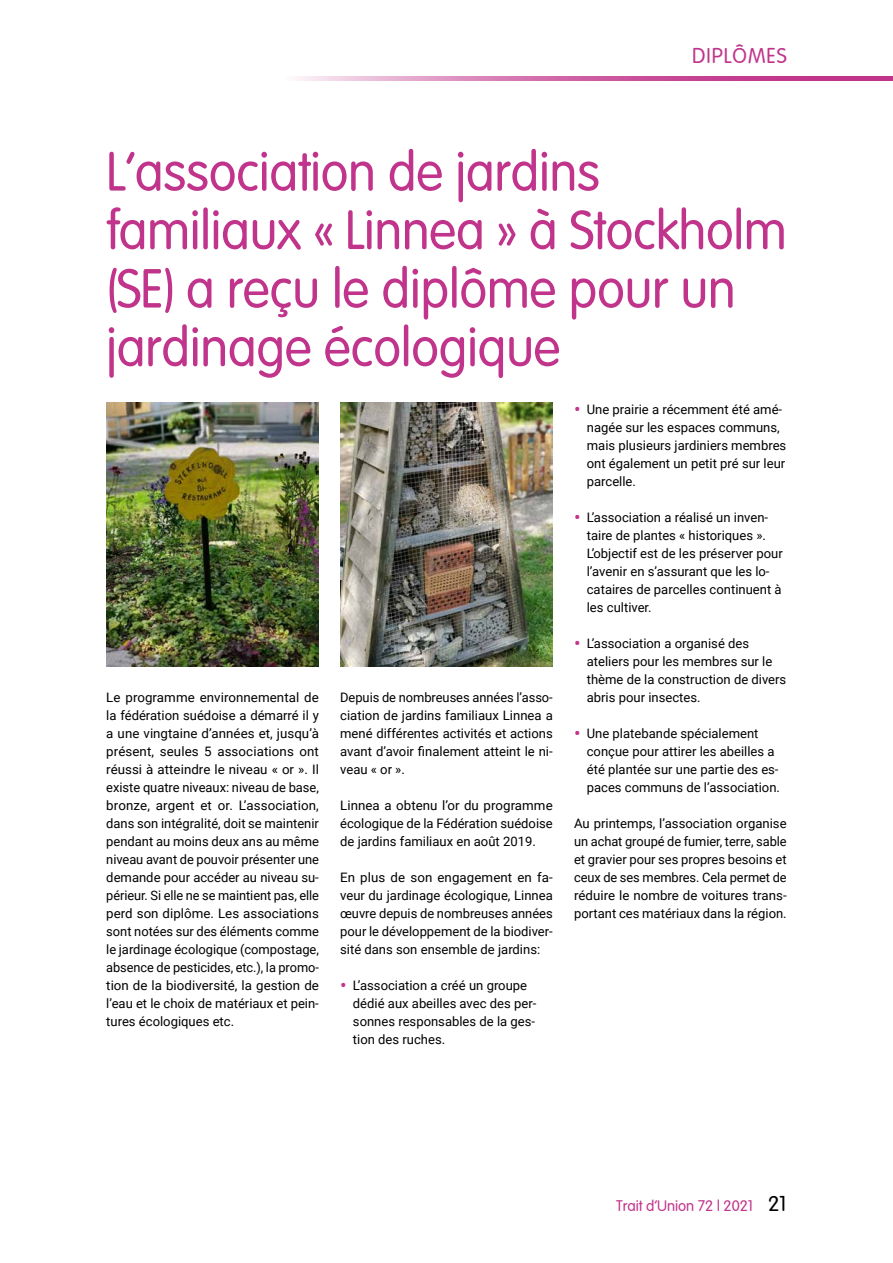
<style>
.page{position:relative;width:893px;height:1263px;background:#fff}
.page>*{position:absolute;margin:0;border:0;box-sizing:border-box;transform-origin:0 0}
.t1{font:54px/58.5px "Vogue Plain";color:#c1348b;scale:.95 1}
.t2{font:21px "Vogue Plain";letter-spacing:.05em;color:#c1348b}
.t3{font:15px "Vogue Plain";color:#c1348b}
.t4{font:13.05px/18px "Roboto";color:#000;text-align:justify}
.s1{font-size:19.5px;color:#c1348b}
.s2{font-size:21px;color:#000}
</style>
<div class="page">
<svg style="left:297px;top:77px;width:596px;height:4px;background:#d26eac"></svg>
<img style="left:106px;top:402px;width:213px;height:264px">
<img style="left:340px;top:402px;width:213px;height:264px">
<h2 class="t2" style="left:692px;top:44px;width:96px">DIPLÔMES</h2>
<h1 class="t1" style="left:106px;top:142px;width:717px">L’association de jardins familiaux « Linnea » à Stockholm (SE) a reçu le diplôme pour un jardinage écologique</h1>
<p class="t4" style="left:106px;top:688px;width:214px">Le programme environnemental de la fédération suédoise a démarré il y a une vingtaine d’années et, jusqu’à présent, seules 5 associations ont réussi à atteindre le niveau « or ». Il existe quatre niveaux: niveau de base, bronze, argent et or. L’association, dans son intégralité, doit se maintenir pendant au moins deux ans au même niveau avant de pouvoir présenter une demande pour accéder au niveau su&shy;périeur. Si elle ne se maintient pas, elle perd son diplôme. Les associations sont notées sur des éléments comme le jardinage écologique (compostage, absence de pesticides, etc.), la promo&shy;tion de la biodiversité, la gestion de l’eau et le choix de matériaux et pein&shy;tures écologiques etc.</p>
<p class="t4" style="left:340px;top:688px;width:214px">Depuis de nombreuses années l’asso&shy;ciation de jardins familiaux Linnea a mené différentes activités et actions avant d’avoir finalement atteint le ni&shy;veau « or ».</p>
<p class="t4" style="left:340px;top:796px;width:214px">Linnea a obtenu l’or du programme écologique de la Fédération suédoise de jardins familiaux en août 2019.</p>
<p class="t4" style="left:340px;top:868px;width:214px">En plus de son engagement en fa&shy;veur du jardinage écologique, Linnea œuvre depuis de nombreuses années pour le développement de la biodiver&shy;sité dans son ensemble de jardins:</p>
<p class="t4" style="left:353px;top:976px;width:185px;text-align:left;text-indent:-13px"><span class="s1">•</span> L’association a créé un groupe dédié aux abeilles avec des per&shy;sonnes responsables de la ges&shy;tion des ruches.</p>
<p class="t4" style="left:587px;top:400px;width:201px;text-align:left;text-indent:-13px"><span class="s1">•</span> Une prairie a récemment été amé&shy;nagée sur les espaces communs, mais plusieurs jardiniers membres ont également un petit pré sur leur parcelle.</p>
<p class="t4" style="left:587px;top:508px;width:198px;text-align:left;text-indent:-13px"><span class="s1">•</span> L’association a réalisé un inven&shy;taire de plantes « historiques ».<br>L’objectif est de les préserver pour l’avenir en s’assurant que les lo&shy;cataires de parcelles continuent à les cultiver.</p>
<p class="t4" style="left:587px;top:634px;width:201px;text-align:left;text-indent:-13px"><span class="s1">•</span> L’association a organisé des ateliers pour les membres sur le thème de la construction de divers abris pour insectes.</p>
<p class="t4" style="left:587px;top:724px;width:195px;text-align:left;text-indent:-13px"><span class="s1">•</span> Une platebande spécialement conçue pour attirer les abeilles a été plantée sur une partie des es&shy;paces communs de l’association.</p>
<p class="t4" style="left:574px;top:814px;width:214px">Au printemps, l’association organise un achat groupé de fumier, terre, sable et gravier pour ses propres besoins et ceux de ses membres. Cela permet de réduire le nombre de voitures trans&shy;portant ces matériaux dans la région.</p>
<p class="t3" style="left:616px;top:1197px;width:172px">Trait d’Union 72 | 2021 <span class="s2">21</span></p>
</div>
